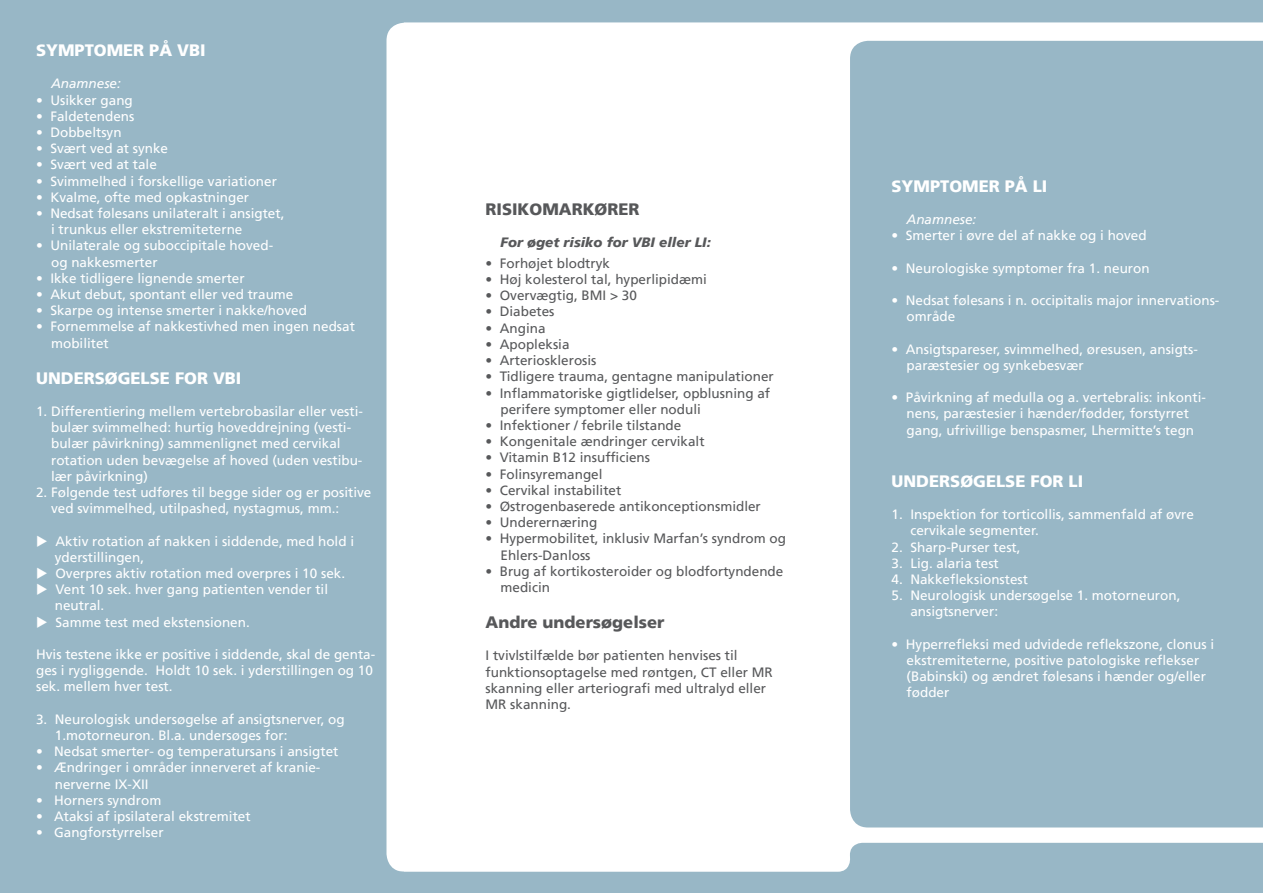
<style>
.page{position:relative;width:1263px;height:893px;background:#fff}
.page>*{position:absolute;margin:0;border:0;box-sizing:border-box;transform-origin:0 0}
.t1{font:900 16.5px "Frutiger LT";color:#fff}
.t2{font:900 16.5px "Frutiger LT";color:#57585a}
.t3{font:13.5px/16.2px "Frutiger LT";color:#fff}
.t4{font:13.5px/16.2px "Frutiger LT";color:#57585a}
.t5{font:italic 900 13.5px "Frutiger LT";color:#57585a}
.t6{font:italic 13.5px "Frutiger LT";color:#fff}
</style>
<div class="page">
<div style="left:0;top:23px;width:386px;height:820px;background:#98b7c6"></div>
<div style="left:0;top:0;width:1263px;height:23px;background:#98b7c6"></div>
<div style="left:850px;top:41px;width:413px;height:786px;background:#98b7c6"></div>
<svg style="left:0;top:843px;width:1263px;height:50px;fill:#98b7c6"></svg>
<p class="t1" style="left:36px;top:40px;width:171px">SYMPTOMER PÅ VBI</p>
<p class="t6" style="left:51px;top:76px;width:71px">Anamnese:</p>
<p class="t3" style="left:36px;top:92px;width:98px">• Usikker gang</p>
<p class="t3" style="left:36px;top:108px;width:100px">• Faldetendens</p>
<p class="t3" style="left:36px;top:124px;width:87px">• Dobbeltsyn</p>
<p class="t3" style="left:36px;top:140px;width:134px">• Svært ved at synke</p>
<p class="t3" style="left:36px;top:157px;width:122px">• Svært ved at tale</p>
<p class="t3" style="left:36px;top:173px;width:242px">• Svimmelhed i forskellige variationer</p>
<p class="t3" style="left:36px;top:189px;width:215px">• Kvalme, ofte med opkastninger</p>
<p class="t3" style="left:51px;top:205px;width:235px;text-indent:-15px">• Nedsat følesans unilateralt i ansigtet, i trunkus eller ekstremiteterne</p>
<p class="t3" style="left:51px;top:238px;width:224px;text-indent:-15px">• Unilaterale og suboccipitale hoved&shy;og nakkesmerter</p>
<p class="t3" style="left:36px;top:270px;width:210px">• Ikke tidligere lignende smerter</p>
<p class="t3" style="left:36px;top:286px;width:259px">• Akut debut, spontant eller ved traume</p>
<p class="t3" style="left:36px;top:302px;width:272px">• Skarpe og intense smerter i nakke/hoved</p>
<p class="t3" style="left:51px;top:319px;width:305px;text-indent:-15px">• Fornemmelse af nakkestivhed men ingen nedsat mobilitet</p>
<p class="t1" style="left:36px;top:368px;width:207px">UNDERSØGELSE FOR VBI</p>
<p class="t3" style="left:51px;top:403px;width:313px;text-indent:-15px">1. Differentiering mellem vertebrobasilar eller vesti&shy;bulær svimmelhed: hurtig hoveddrejning (vesti&shy;bulær påvirkning) sammenlignet med cervikal rotation uden bevægelse af hoved (uden vestibu&shy;lær påvirkning)</p>
<p class="t3" style="left:51px;top:484px;width:322px;text-indent:-15px">2. Følgende test udføres til begge sider og er positive ved svimmelhed, utilpashed, nystagmus, mm.:</p>
<p class="t3" style="left:55px;top:533px;width:301px;text-indent:-19px">◆ Aktiv rotation af nakken i siddende, med hold i yderstillingen,</p>
<p class="t3" style="left:36px;top:565px;width:310px">◆ Overpres aktiv rotation med overpres i 10 sek.</p>
<p class="t3" style="left:55px;top:581px;width:275px;text-indent:-19px">◆ Vent 10 sek. hver gang patienten vender til neutral.</p>
<p class="t3" style="left:36px;top:614px;width:215px">◆ Samme test med ekstensionen.</p>
<p class="t3" style="left:36px;top:646px;width:341px">Hvis testene ikke er positive i siddende, skal de genta&shy;ges i rygliggende. Holdt 10 sek. i yderstillingen og 10 sek. mellem hver test.</p>
<p class="t3" style="left:55px;top:711px;width:291px;text-indent:-19px">3. Neurologisk undersøgelse af ansigtsnerver, og<br>1.motorneuron. Bl.a. undersøges for:</p>
<p class="t3" style="left:36px;top:743px;width:304px">• Nedsat smerter- og temperatursans i ansigtet</p>
<p class="t3" style="left:55px;top:760px;width:267px;text-indent:-19px">• Ændringer i områder innerveret af kranie&shy;nerverne IX-XII</p>
<p class="t3" style="left:36px;top:792px;width:127px">• Horners syndrom</p>
<p class="t3" style="left:36px;top:808px;width:216px">• Ataksi af ipsilateral ekstremitet</p>
<p class="t3" style="left:36px;top:824px;width:129px">• Gangforstyrrelser</p>
<p class="t2" style="left:485px;top:199px;width:156px">RISIKOMARKØRER</p>
<p class="t5" style="left:500px;top:234px;width:212px">For øget risiko for VBI eller LI:</p>
<p class="t4" style="left:485px;top:255px;width:126px">• Forhøjet blodtryk</p>
<p class="t4" style="left:485px;top:271px;width:223px">• Høj kolesterol tal, hyperlipidæmi</p>
<p class="t4" style="left:485px;top:288px;width:153px">• Overvægtig, BMI &gt; 30</p>
<p class="t4" style="left:485px;top:304px;width:71px">• Diabetes</p>
<p class="t4" style="left:485px;top:320px;width:62px">• Angina</p>
<p class="t4" style="left:485px;top:336px;width:86px">• Apopleksia</p>
<p class="t4" style="left:485px;top:352px;width:113px">• Arteriosklerosis</p>
<p class="t4" style="left:485px;top:369px;width:290px">• Tidligere trauma, gentagne manipulationer</p>
<p class="t4" style="left:500px;top:385px;width:271px;text-indent:-15px">• Inflammatoriske gigtlidelser, opblusning af perifere symptomer eller noduli</p>
<p class="t4" style="left:485px;top:417px;width:197px">• Infektioner / febrile tilstande</p>
<p class="t4" style="left:485px;top:433px;width:221px">• Kongenitale ændringer cervikalt</p>
<p class="t4" style="left:485px;top:450px;width:166px">• Vitamin B12 insufficiens</p>
<p class="t4" style="left:485px;top:466px;width:119px">• Folinsyremangel</p>
<p class="t4" style="left:485px;top:482px;width:137px">• Cervikal instabilitet</p>
<p class="t4" style="left:485px;top:498px;width:277px">• Østrogenbaserede antikonceptionsmidler</p>
<p class="t4" style="left:485px;top:514px;width:113px">• Underernæring</p>
<p class="t4" style="left:500px;top:531px;width:287px;text-indent:-15px">• Hypermobilitet, inklusiv Marfan’s syndrom og<br>Ehlers-Danloss</p>
<p class="t4" style="left:500px;top:563px;width:284px;text-indent:-15px">• Brug af kortikosteroider og blodfortyndende medicin</p>
<p class="t2" style="left:485px;top:612px;width:181px">Andre undersøgelser</p>
<p class="t4" style="left:485px;top:648px;width:289px">I tvivlstilfælde bør patienten henvises til funktionsoptagelse med røntgen, CT eller MR skanning eller arteriografi med ultralyd eller MR skanning.</p>
<p class="t1" style="left:891px;top:176px;width:157px">SYMPTOMER PÅ LI</p>
<p class="t6" style="left:906px;top:211px;width:71px">Anamnese:</p>
<p class="t3" style="left:891px;top:227px;width:257px">• Smerter i øvre del af nakke og i hoved</p>
<p class="t3" style="left:891px;top:260px;width:260px">• Neurologiske symptomer fra 1. neuron</p>
<p class="t3" style="left:906px;top:292px;width:314px;text-indent:-15px">• Nedsat følesans i n. occipitalis major innervations&shy;område</p>
<p class="t3" style="left:906px;top:341px;width:293px;text-indent:-15px">• Ansigtspareser, svimmelhed, øresusen, ansigts&shy;paræstesier og synkebesvær</p>
<p class="t3" style="left:891px;top:389px;width:316px;text-align:center">• Påvirkning af medulla og a. vertebralis: inkonti&shy;nens, paræstesier i hænder/fødder, forstyrret gang, ufrivillige benspasmer, Lhermitte’s tegn</p>
<p class="t1" style="left:891px;top:471px;width:193px">UNDERSØGELSE FOR LI</p>
<p class="t3" style="left:910px;top:506px;width:285px;text-indent:-19px">1. Inspektion for torticollis, sammenfald af øvre cervikale segmenter.</p>
<p class="t3" style="left:891px;top:539px;width:131px">2. Sharp-Purser test,</p>
<p class="t3" style="left:891px;top:555px;width:109px">3. Lig. alaria test</p>
<p class="t3" style="left:891px;top:571px;width:138px">4. Nakkefleksionstest</p>
<p class="t3" style="left:910px;top:587px;width:272px;text-indent:-19px">5. Neurologisk undersøgelse 1. motorneuron, ansigtsnerver:</p>
<p class="t3" style="left:906px;top:636px;width:309px;text-indent:-15px">• Hyperrefleksi med udvidede reflekszone, clonus i ekstremiteterne, positive patologiske reflekser (Babinski) og ændret følesans i hænder og/eller fødder</p>
</div>
